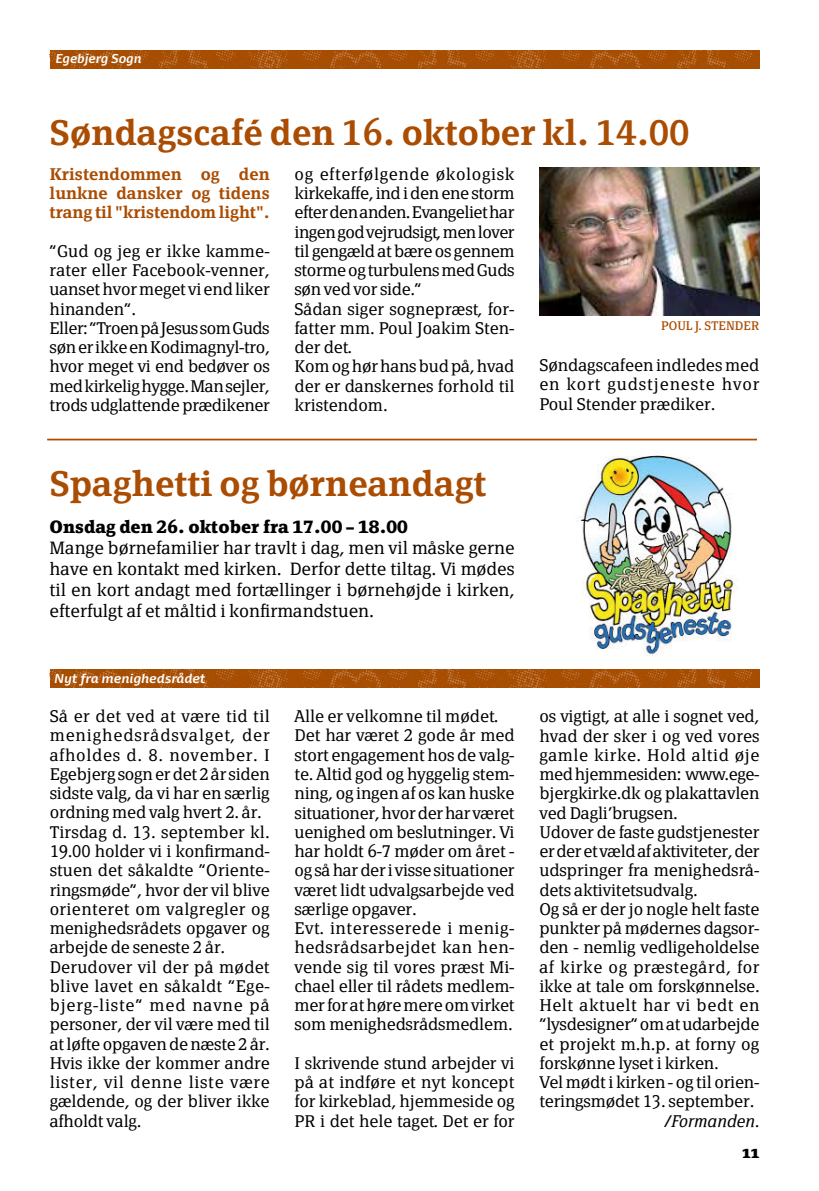
<style>
.page{position:relative;width:819px;height:1191px;background:#fff}
.page>*{position:absolute;margin:0;border:0;box-sizing:border-box;transform-origin:0 0}
.t1{font:600 35px "Page Serif TF";color:#aa4c02}
.t2{font:600 35px "Page Serif";color:#aa4c02}
.t3{font:300 17.5px/21px "Page Serif TF";color:#000;text-align:justify}
.t4{font:700 17.5px "Page Serif TF";color:#000}
.t5{font:700 17.5px "Page Serif";color:#000}
.t6{font:300 16.62px/19.2px "Page Serif TF";letter-spacing:-.01em;color:#000}
.t7{font:600 16.62px/19.2px "Page Serif TF";color:#aa4c02;text-align:justify}
.t8{font:italic 300 16.62px "Page Serif TF";letter-spacing:-.01em;color:#000}
.t9{font:italic 700 12.25px "Dancer TF";color:#fff}
.t10{font:12.25px "Page Serif";color:#aa4c02}
.t11{font:italic 700 12.25px "Dancer TF";color:#fff;scale:.96 1}
</style>
<div class="page">
<img style="left:50px;top:50px;width:709px;height:18px">
<svg style="left:50px;top:687px;width:709px;height:1px"></svg>
<img style="left:50px;top:670px;width:709px;height:17px">
<img style="left:539px;top:167px;width:220px;height:148px">
<img style="left:577px;top:455px;width:157px;height:201px">
<hr style="left:47px;top:439px;width:710px;height:1px;background:#aa4c02">
<p class="t11" style="left:55px;top:50px;width:91px">Egebjerg Sogn</p>
<h1 class="t1" style="left:50px;top:112px;width:641px">Søndagscafé den 16. oktober kl. 14.00</h1>
<p class="t7" style="left:50px;top:164px;width:221px">Kristendommen og den lunkne dansker og tidens trang til "kristendom light".</p>
<p class="t6" style="left:50px;top:241px;width:222px">”Gud og jeg er ikke kamme&shy;rater eller Facebook-venner, uanset hvor meget vi end liker hinanden”.<br>Eller: ”Troen på Jesus som Guds søn er ikke en Kodimagnyl-tro, hvor meget vi end bedøver os med kirkelig hygge. Man sejler, trods udglattende prædikener</p>
<p class="t6" style="left:294px;top:164px;width:221px">og efterfølgende økologisk kirkekaffe, ind i den ene storm efter den anden. Evangeliet har ingen god vejrudsigt, men lover til gengæld at bære os gennem storme og turbulens med Guds søn ved vor side.”<br>Sådan siger sognepræst, for&shy;fatter mm. Poul Joakim Sten&shy;der det.<br>Kom og hør hans bud på, hvad der er danskernes forhold til kristendom.</p>
<p class="t10" style="left:661px;top:319px;width:100px">POUL J. STENDER</p>
<p class="t6" style="left:539px;top:356px;width:222px;text-align:justify">Søndagscafeen indledes med en kort gudstjeneste hvor Poul Stender prædiker.</p>
<h1 class="t2" style="left:50px;top:463px;width:438px">Spaghetti og børneandagt</h1>
<p class="t4" style="left:50px;top:517px;width:360px">Onsdag den 26. oktober fra 17.00 – 18.00</p>
<p class="t3" style="left:50px;top:537px;width:466px">Mange børnefamilier har travlt i dag, men vil måske gerne have en kontakt med kirken. Derfor dette tiltag. Vi mødes til en kort andagt med fortællinger i børnehøjde i kirken, efterfulgt af et måltid i konfirmandstuen.</p>
<p class="t9" style="left:54px;top:671px;width:153px">Nyt fra menighedsrådet</p>
<p class="t6" style="left:50px;top:706px;width:222px">Så er det ved at være tid til menighedsrådsvalget, der afholdes d. 8. november. I<br>Egebjerg sogn er det 2 år siden sidste valg, da vi har en særlig ordning med valg hvert 2. år.<br>Tirsdag d. 13. september kl.<br>19.00 holder vi i konfirmand&shy;stuen det såkaldte ”Oriente&shy;ringsmøde”, hvor der vil blive orienteret om valgregler og menighedsrådets opgaver og arbejde de seneste 2 år.<br>Derudover vil der på mødet blive lavet en såkaldt ”Ege&shy;bjerg-liste” med navne på personer, der vil være med til at løfte opgaven de næste 2 år.<br>Hvis ikke der kommer andre lister, vil denne liste være gældende, og der bliver ikke afholdt valg.</p>
<p class="t6" style="left:294px;top:706px;width:221px">Alle er velkomne til mødet.<br>Det har været 2 gode år med stort engagement hos de valg&shy;te. Altid god og hyggelig stem&shy;ning, og ingen af os kan huske situationer, hvor der har været uenighed om beslutninger. Vi har holdt 6-7 møder om året - og så har der i visse situationer været lidt udvalgsarbejde ved særlige opgaver.<br>Evt. interesserede i menig&shy;hedsrådsarbejdet kan hen&shy;vende sig til vores præst Mi&shy;chael eller til rådets medlem&shy;mer for at høre mere om virket som menighedsrådsmedlem.</p>
<p class="t6" style="left:294px;top:1053px;width:221px;text-align:justify">I skrivende stund arbejder vi på at indføre et nyt koncept for kirkeblad, hjemmeside og PR i det hele taget. Det er for</p>
<p class="t6" style="left:539px;top:706px;width:222px">os vigtigt, at alle i sognet ved, hvad der sker i og ved vores gamle kirke. Hold altid øje med hjemmesiden: www.ege&shy;bjergkirke.dk og plakattavlen ved Dagli’brugsen.<br>Udover de faste gudstjenester er der et væld af aktiviteter, der udspringer fra menighedsrå&shy;dets aktivitetsudvalg.<br>Og så er der jo nogle helt faste punkter på mødernes dagsor&shy;den - nemlig vedligeholdelse af kirke og præstegård, for ikke at tale om forskønnelse.<br>Helt aktuelt har vi bedt en ”lysdesigner” om at udarbejde et projekt m.h.p. at forny og forskønne lyset i kirken.<br>Vel mødt i kirken - og til orien&shy;teringsmødet 13. september.</p>
<p class="t8" style="left:664px;top:1111px;width:97px">/Formanden.</p>
<p class="t5" style="left:742px;top:1141px;width:19px">11</p>
</div>
